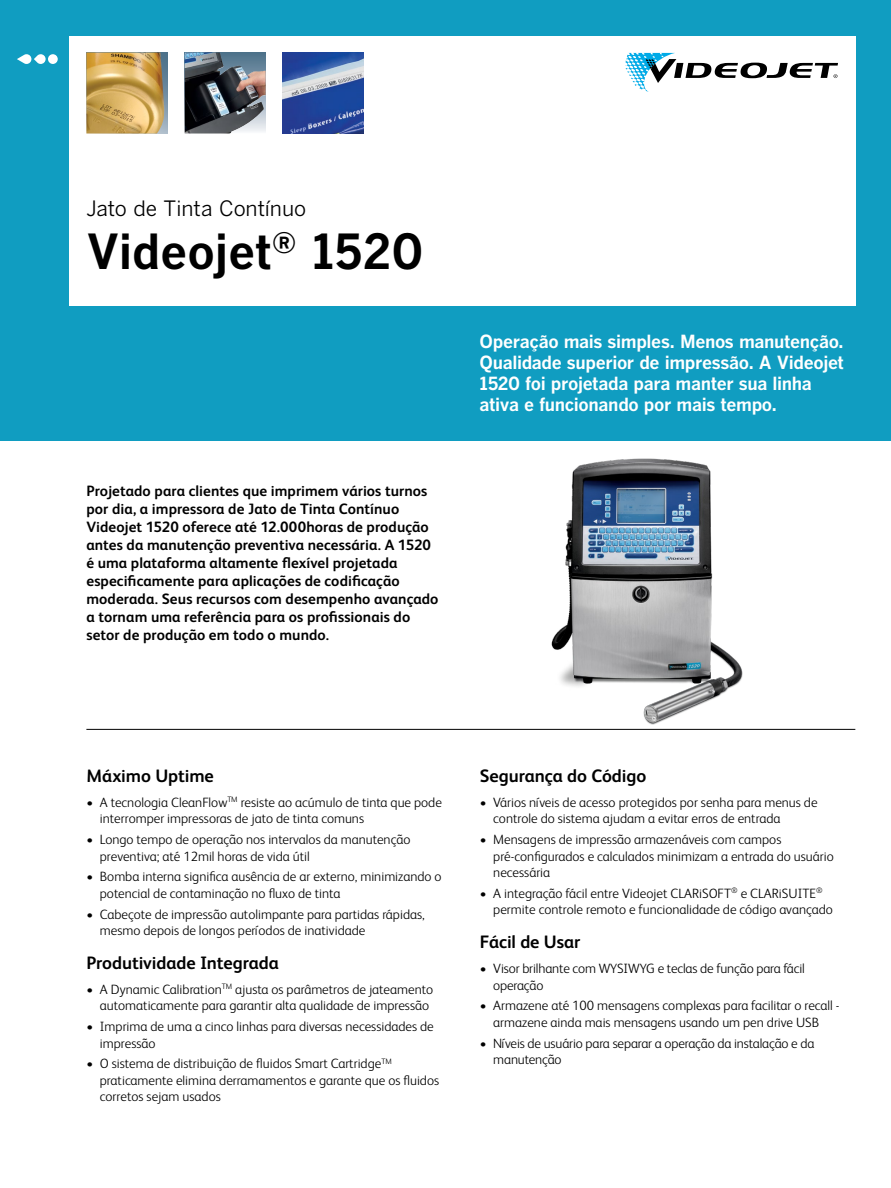
<style>
.page{position:relative;width:891px;height:1188px;background:#fff}
.page>*{position:absolute;margin:0;border:0;box-sizing:border-box;transform-origin:0 0}
.t1{font:48px "Benton Got Bol";color:#000}
.t2{font:21px "Benton Got Reg";letter-spacing:-.005em;color:#000}
.t3{font:18px/21px "Benton Got Bol";letter-spacing:-.02em;color:#fff}
.t4{font:700 18px "FS Albert";letter-spacing:-.005em;color:#000}
.t5{font:700 15px/18px "FS Albert";letter-spacing:.005em;color:#000}
.t6{font:300 13.5px/16.5px "FS Albert";color:#000}
</style>
<div class="page">
<div style="left:0;top:0;width:891px;height:441px;background:#109dc1"></div>
<div style="left:69px;top:36px;width:786px;height:270px;background:#fff"></div>
<div style="left:48px;top:54px;width:10px;height:10px;background:#fff;border-radius:50%"></div>
<svg style="left:17px;top:54px;width:29px;height:10px"></svg>
<hr style="left:86px;top:729px;width:769px;height:1px;background:#000">
<img style="left:185px;top:53px;width:81px;height:81px">
<img style="left:283px;top:53px;width:81px;height:81px">
<div style="left:86px;top:53px;width:81px;height:81px;background:linear-gradient(to bottom,#426983,#abb8c4)"></div>
<img style="left:86px;top:53px;width:78px;height:81px">
<svg style="left:625px;top:53px;width:213px;height:39px"></svg>
<img style="left:545px;top:458px;width:206px;height:272px">
<h2 class="t2" style="left:86px;top:196px;width:221px">Jato de Tinta Contínuo</h2>
<h1 class="t1" style="left:86px;top:221px;width:339px">Videojet<sup>®</sup> 1520</h1>
<p class="t5" style="left:86px;top:482px;width:354px">Projetado para clientes que imprimem vários turnos por dia, a impressora de Jato de Tinta Contínuo Videojet 1520 oferece até 12.000horas de produção antes da manutenção preventiva necessária. A 1520 é uma plataforma altamente flexível projetada especificamente para aplicações de codificação moderada. Seus recursos com desempenho avançado a tornam uma referência para os profissionais do setor de produção em todo o mundo.</p>
<h3 class="t3" style="left:480px;top:331px;width:366px">Operação mais simples. Menos manutenção.<br>Qualidade superior de impressão. A Videojet 1520 foi projetada para manter sua linha ativa e funcionando por mais tempo.</h3>
<h3 class="t4" style="left:86px;top:765px;width:129px">Máximo Uptime</h3>
<p class="t6" style="left:100px;top:794px;width:344px;text-indent:-13px">• A tecnologia CleanFlow<sup>TM</sup> resiste ao acúmulo de tinta que pode interromper impressoras de jato de tinta comuns</p>
<p class="t6" style="left:100px;top:831px;width:312px;text-indent:-14px">• Longo tempo de operação nos intervalos da manutenção preventiva; até 12mil horas de vida útil</p>
<p class="t6" style="left:100px;top:868px;width:343px;text-indent:-14px">• Bomba interna significa ausência de ar externo, minimizando o potencial de contaminação no fluxo de tinta</p>
<p class="t6" style="left:100px;top:906px;width:326px;text-indent:-14px">• Cabeçote de impressão autolimpante para partidas rápidas, mesmo depois de longos períodos de inatividade</p>
<h3 class="t4" style="left:86px;top:952px;width:194px">Produtividade Integrada</h3>
<p class="t6" style="left:100px;top:981px;width:335px;text-indent:-13px">• A Dynamic Calibration<sup>TM</sup> ajusta os parâmetros de jateamento automaticamente para garantir alta qualidade de impressão</p>
<p class="t6" style="left:100px;top:1018px;width:336px;text-indent:-14px">• Imprima de uma a cinco linhas para diversas necessidades de impressão</p>
<p class="t6" style="left:100px;top:1056px;width:341px;text-indent:-14px">• O sistema de distribuição de fluidos Smart Cartridge<sup>TM </sup>praticamente elimina derramamentos e garante que os fluidos corretos sejam usados</p>
<h3 class="t4" style="left:480px;top:765px;width:168px">Segurança do Código</h3>
<p class="t6" style="left:493px;top:794px;width:326px;text-indent:-14px">• Vários níveis de acesso protegidos por senha para menus de controle do sistema ajudam a evitar erros de entrada</p>
<p class="t6" style="left:493px;top:831px;width:342px;text-indent:-14px">• Mensagens de impressão armazenáveis com campos pré-configurados e calculados minimizam a entrada do usuário necessária</p>
<p class="t6" style="left:493px;top:885px;width:341px;text-indent:-13px">• A integração fácil entre Videojet CLARiSOFT<sup>®</sup> e CLARiSUITE<sup>® </sup>permite controle remoto e funcionalidade de código avançado</p>
<h3 class="t4" style="left:480px;top:932px;width:102px">Fácil de Usar</h3>
<p class="t6" style="left:493px;top:960px;width:313px;text-indent:-14px">• Visor brilhante com WYSIWYG e teclas de função para fácil operação</p>
<p class="t6" style="left:480px;top:998px;width:361px;text-align:center">• Armazene até 100 mensagens complexas para facilitar o recall - armazene ainda mais mensagens usando um pen drive USB</p>
<p class="t6" style="left:493px;top:1035px;width:323px;text-indent:-14px">• Níveis de usuário para separar a operação da instalação e da manutenção</p>
</div>
